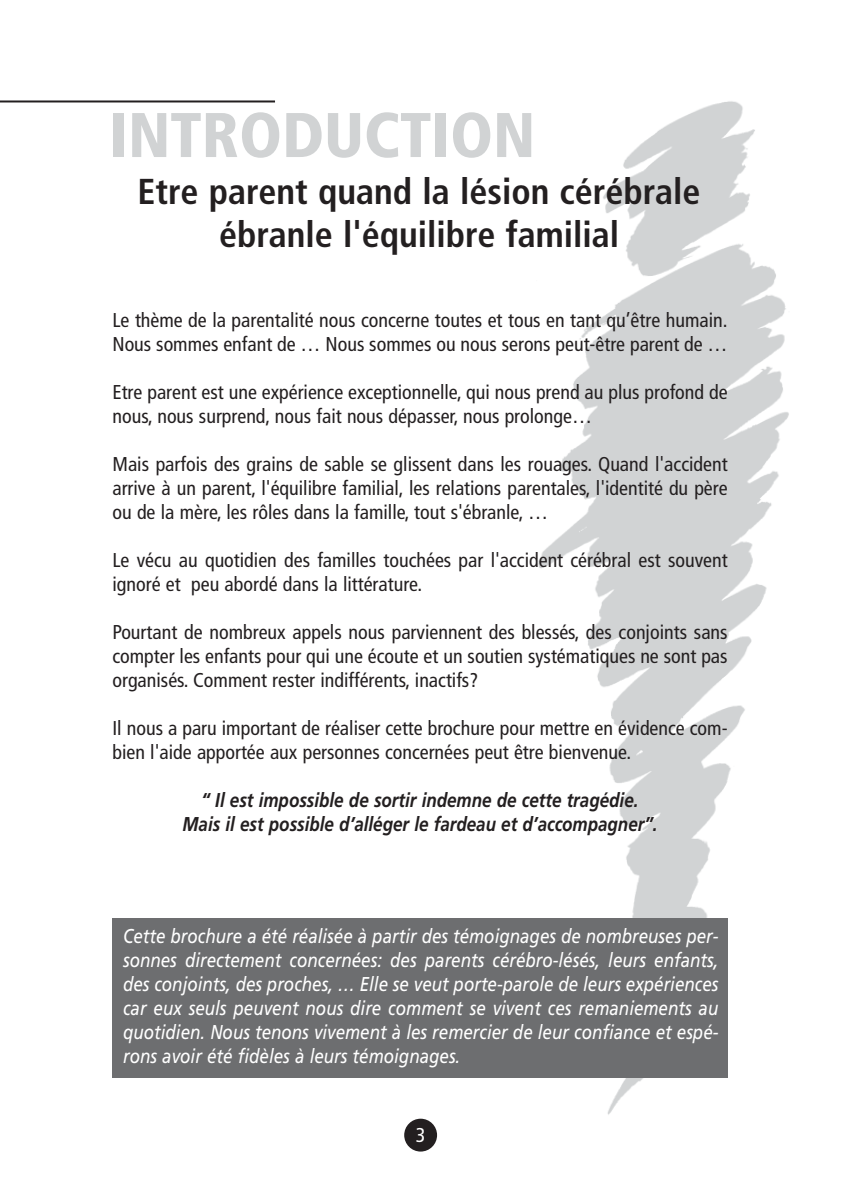
<style>
.page{position:relative;width:842px;height:1191px;background:#fff}
.page>*{position:absolute;margin:0;border:0;box-sizing:border-box;transform-origin:0 0}
.t1{font:900 condensed 63px "Frutiger";color:#d1d3d4}
.t2{font:700 condensed 36px/43.2px "Frutiger";color:#231f20;text-align:center}
.t3{font:condensed 20px/24px "Frutiger";color:#231f20}
.t4{font:italic 20px/24px "Frutiger";color:#fff;text-align:justify;scale:.85 1}
.t5{font:italic 700 20px/24px "Frutiger";color:#231f20;text-align:center;scale:.85 1}
.t6{font:condensed 20px "Frutiger";color:#fff}
</style>
<div class="page">
<img style="left:507px;top:101px;width:282px;height:1014px">
<hr style="left:0;top:100px;width:275px;height:2px;background:#231f20">
<div style="left:404px;top:1118px;width:33px;height:33px;background:#231f20;border-radius:50%"></div>
<div style="left:112px;top:918px;width:616px;height:159px;background:#6d6e70"></div>
<h1 class="t1" style="left:110px;top:110px;width:427px">INTRODUCTION</h1>
<h2 class="t2" style="left:138px;top:173px;width:565px">Etre parent quand la lésion cérébrale ébranle l'équilibre familial</h2>
<p class="t3" style="left:112px;top:310px;width:617px">Le thème de la parentalité nous concerne toutes et tous en tant qu’être humain.<br>Nous sommes enfant de … Nous sommes ou nous serons peut-être parent de …</p>
<p class="t3" style="left:112px;top:382px;width:617px">Etre parent est une expérience exceptionnelle, qui nous prend au plus profond de nous, nous surprend, nous fait nous dépasser, nous prolonge…</p>
<p class="t3" style="left:112px;top:454px;width:617px;text-align:justify">Mais parfois des grains de sable se glissent dans les rouages. Quand l'accident arrive à un parent, l'équilibre familial, les relations parentales, l'identité du père ou de la mère, les rôles dans la famille, tout s'ébranle, …</p>
<p class="t3" style="left:112px;top:550px;width:617px">Le vécu au quotidien des familles touchées par l'accident cérébral est souvent ignoré et peu abordé dans la littérature.</p>
<p class="t3" style="left:112px;top:622px;width:617px;text-align:justify">Pourtant de nombreux appels nous parviennent des blessés, des conjoints sans compter les enfants pour qui une écoute et un soutien systématiques ne sont pas organisés. Comment rester indifférents, inactifs?</p>
<p class="t3" style="left:112px;top:718px;width:617px">Il nous a paru important de réaliser cette brochure pour mettre en évidence com&shy;bien l'aide apportée aux personnes concernées peut être bienvenue.</p>
<p class="t5" style="left:182px;top:790px;width:560px">“ Il est impossible de sortir indemne de cette tragédie.<br>Mais il est possible d’alléger le fardeau et d’accompagner”.</p>
<p class="t4" style="left:123px;top:926px;width:702px">Cette brochure a été réalisée à partir des témoignages de nombreuses per&shy;sonnes directement concernées: des parents cérébro-lésés, leurs enfants, des conjoints, des proches, … Elle se veut porte-parole de leurs expériences car eux seuls peuvent nous dire comment se vivent ces remaniements au quotidien. Nous tenons vivement à les remercier de leur confiance et espé&shy;rons avoir été fidèles à leurs témoignages.</p>
<p class="t6" style="left:416px;top:1126px;width:11px">3</p>
</div>
